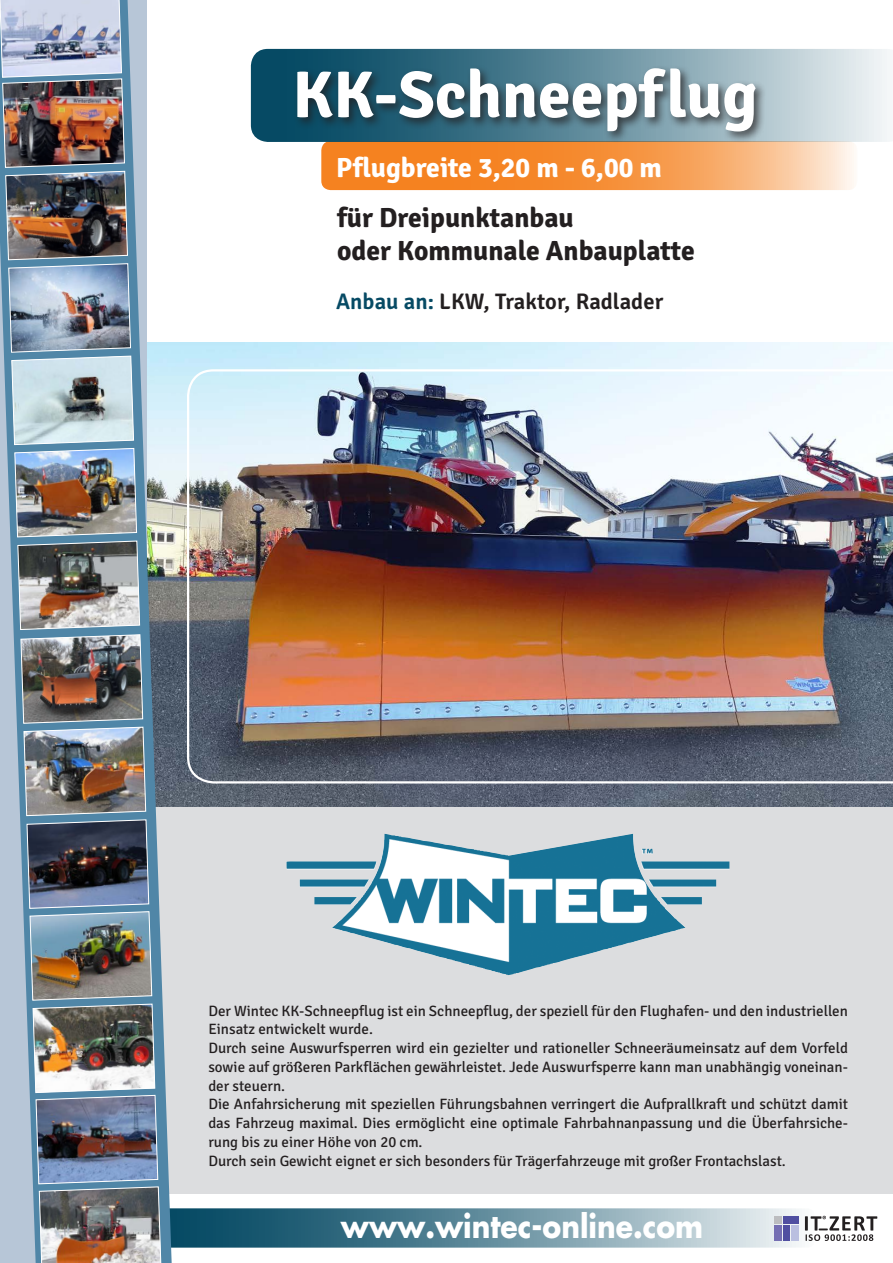
<style>
.page{position:relative;width:893px;height:1263px;background:#fff}
.page>*{position:absolute;margin:0;border:0;box-sizing:border-box;transform-origin:0 0}
.t1{font:700 65.85px "Signika";color:#fff}
.t2{font:31.35px "Futura Koyu";color:#fff;scale:.9 1}
.t3{font:700 27.6px "Signika";color:#231f20}
.t4{font:700 27.6px "Signika";color:#fff}
.t5{font:600 22.5px "Signika";letter-spacing:.005em;color:#231f20}
.t6{font:15px/18.8px "Signika";color:#231f20;text-align:justify}
.s1{color:#064a64}
</style>
<div class="page">
<img style="left:877px;top:451px;width:16px;height:331px">
<img style="left:0;top:0;width:877px;height:1263px">
<div style="left:775px;top:1216px;width:7px;height:8px;background:#bcbdc0"></div>
<div style="left:783px;top:1216px;width:16px;height:8px;background:#504fa1"></div>
<div style="left:775px;top:1225px;width:7px;height:16px;background:#756fb3"></div>
<div style="left:783px;top:1225px;width:7px;height:16px;background:#504fa1"></div>
<div style="left:792px;top:1225px;width:7px;height:16px;background:#babfe0"></div>
<svg style="left:251px;top:49px;width:639px;height:93px;background:#85a6b2"></svg>
<div style="left:293px;top:65px;width:474px;height:78px;background:#231f20;opacity:.75"></div>
<p class="t1" style="left:292px;top:55px;width:467px">KK-Schneepflug</p>
<p class="t4" style="left:336px;top:151px;width:327px">Pflugbreite 3,20 m - 6,00 m</p>
<p class="t3" style="left:337px;top:201px;width:238px">für Dreipunktanbau</p>
<p class="t3" style="left:337px;top:234px;width:359px">oder Kommunale Anbauplatte</p>
<p class="t5" style="left:336px;top:288px;width:329px"><span class="s1">Anbau an:</span> LKW, Traktor, Radlader</p>
<p class="t6" style="left:208px;top:1001px;width:641px">Der Wintec KK-Schneepflug ist ein Schneepflug, der speziell für den Flughafen- und den industriellen<br>Einsatz entwickelt wurde.</p>
<p class="t6" style="left:208px;top:1039px;width:641px">Durch seine Auswurfsperren wird ein gezielter und rationeller Schneeräumeinsatz auf dem Vorfeld sowie auf größeren Parkflächen gewährleistet. Jede Auswurfsperre kann man unabhängig voneinan&shy;der steuern.</p>
<p class="t6" style="left:208px;top:1095px;width:641px">Die Anfahrsicherung mit speziellen Führungsbahnen verringert die Aufprallkraft und schützt damit das Fahrzeug maximal. Dies ermöglicht eine optimale Fahrbahnanpassung und die Überfahrsiche&shy;rung bis zu einer Höhe von 20 cm.</p>
<p class="t6" style="left:208px;top:1151px;width:579px">Durch sein Gewicht eignet er sich besonders für Trägerfahrzeuge mit großer Frontachslast.</p>
<p class="t2" style="left:341px;top:1204px;width:404px">www.wintec-online.com</p>
</div>
